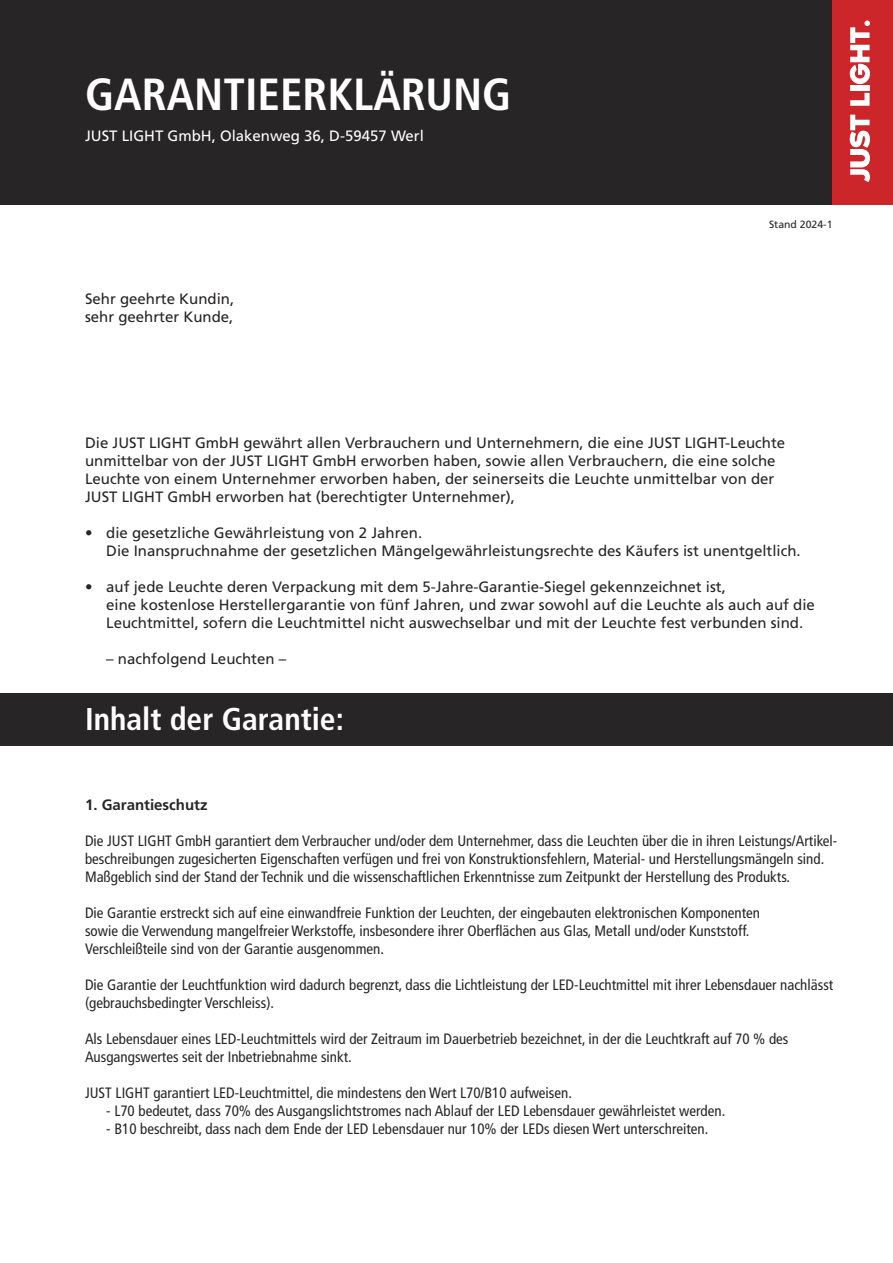
<style>
.page{position:relative;width:893px;height:1263px;background:#fff}
.page>*{position:absolute;margin:0;border:0;box-sizing:border-box;transform-origin:0 0}
.t1{font:700 condensed 45px "Frutiger LT Std";color:#fff}
.t2{font:700 condensed 31.5px "Frutiger LT Std";color:#fff}
.t3{font:condensed 15px/18px "Frutiger LT Std";color:#272526}
.t4{font:15px/18px "Frutiger LT Std";color:#272526}
.t5{font:15px "Frutiger LT Std";color:#fff}
.t6{font:700 15px "Frutiger LT Std";color:#272526}
.t7{font:10.5px "Frutiger LT Std";color:#272526}
</style>
<div class="page">
<div style="left:0;top:0;width:893px;height:205px;background:#272526"></div>
<div style="left:833px;top:0;width:60px;height:205px;background:#cc262a"></div>
<svg style="left:850px;top:115px;width:20px;height:67px"></svg>
<svg style="left:850px;top:93px;width:19px;height:13px"></svg>
<div style="left:850px;top:86px;width:19px;height:5px;background:#fff"></div>
<svg style="left:850px;top:21px;width:20px;height:63px"></svg>
<div style="left:0;top:693px;width:893px;height:52px;background:#272526"></div>
<h1 class="t1" style="left:85px;top:77px;width:428px">GARANTIEERKLÄRUNG</h1>
<p class="t5" style="left:85px;top:130px;width:340px">JUST LIGHT GmbH, Olakenweg 36, D-59457 Werl</p>
<p class="t4" style="left:85px;top:291px;width:151px">Sehr geehrte Kundin, sehr geehrter Kunde,</p>
<p class="t7" style="left:769px;top:220px;width:65px">Stand 2024-1</p>
<p class="t4" style="left:85px;top:435px;width:702px">Die JUST LIGHT GmbH gewährt allen Verbrauchern und Unternehmern, die eine JUST LIGHT-Leuchte unmittelbar von der JUST LIGHT GmbH erworben haben, sowie allen Verbrauchern, die eine solche Leuchte von einem Unternehmer erworben haben, der seinerseits die Leuchte unmittelbar von der JUST LIGHT GmbH erworben hat (berechtigter Unternehmer),</p>
<p class="t4" style="left:106px;top:525px;width:696px;text-indent:-21px">• die gesetzliche Gewährleistung von 2 Jahren.<br>Die Inanspruchnahme der gesetzlichen Mängelgewährleistungsrechte des Käufers ist unentgeltlich.</p>
<p class="t4" style="left:106px;top:579px;width:710px;text-indent:-21px">• auf jede Leuchte deren Verpackung mit dem 5-Jahre-Garantie-Siegel gekennzeichnet ist,<br>eine kostenlose Herstellergarantie von fünf Jahren, und zwar sowohl auf die Leuchte als auch auf die<br>Leuchtmittel, sofern die Leuchtmittel nicht auswechselbar und mit der Leuchte fest verbunden sind.</p>
<p class="t4" style="left:106px;top:651px;width:182px">– nachfolgend Leuchten –</p>
<h2 class="t2" style="left:85px;top:707px;width:260px">Inhalt der Garantie:</h2>
<p class="t6" style="left:85px;top:798px;width:124px">1. Garantieschutz</p>
<p class="t3" style="left:85px;top:833px;width:754px">Die JUST LIGHT GmbH garantiert dem Verbraucher und/oder dem Unternehmer, dass die Leuchten über die in ihren Leistungs/Artikel&shy;beschreibungen zugesicherten Eigenschaften verfügen und frei von Konstruktionsfehlern, Material- und Herstellungsmängeln sind.<br>Maßgeblich sind der Stand der Technik und die wissenschaftlichen Erkenntnisse zum Zeitpunkt der Herstellung des Produkts.</p>
<p class="t3" style="left:85px;top:905px;width:677px">Die Garantie erstreckt sich auf eine einwandfreie Funktion der Leuchten, der eingebauten elektronischen Komponenten sowie die Verwendung mangelfreier Werkstoffe, insbesondere ihrer Oberflächen aus Glas, Metall und/oder Kunststoff.<br>Verschleißteile sind von der Garantie ausgenommen.</p>
<p class="t3" style="left:85px;top:977px;width:750px">Die Garantie der Leuchtfunktion wird dadurch begrenzt, dass die Lichtleistung der LED-Leuchtmittel mit ihrer Lebensdauer nachlässt (gebrauchsbedingter Verschleiss).</p>
<p class="t3" style="left:85px;top:1031px;width:705px">Als Lebensdauer eines LED-Leuchtmittels wird der Zeitraum im Dauerbetrieb bezeichnet, in der die Leuchtkraft auf 70 % des<br>Ausgangswertes seit der Inbetriebnahme sinkt.</p>
<p class="t3" style="left:85px;top:1085px;width:488px">JUST LIGHT garantiert LED-Leuchtmittel, die mindestens den Wert L70/B10 aufweisen.</p>
<p class="t3" style="left:106px;top:1103px;width:620px">- L70 bedeutet, dass 70% des Ausgangslichtstromes nach Ablauf der LED Lebensdauer gewährleistet werden.</p>
<p class="t3" style="left:106px;top:1121px;width:604px">- B10 beschreibt, dass nach dem Ende der LED Lebensdauer nur 10% der LEDs diesen Wert unterschreiten.</p>
</div>
